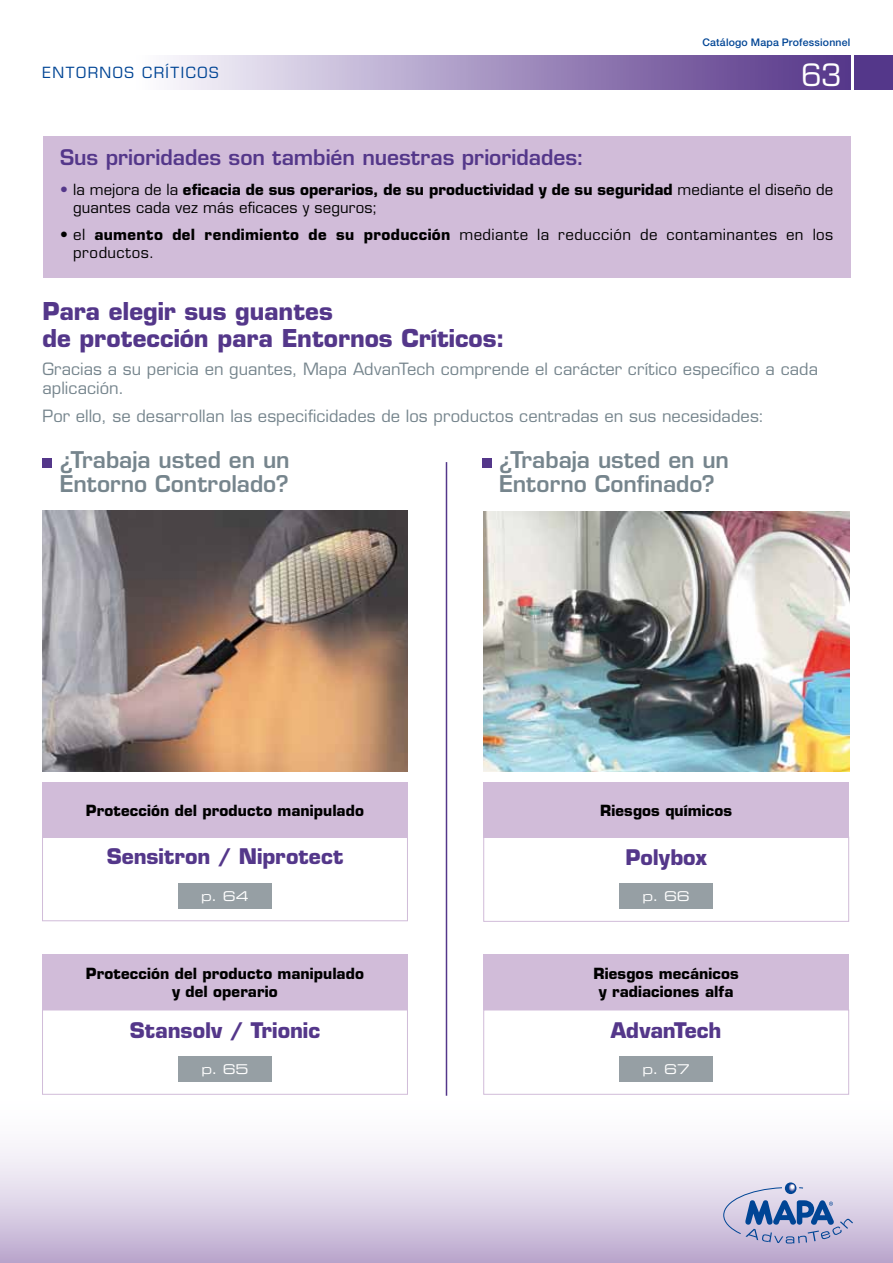
<style>
.page{position:relative;width:893px;height:1263px;background:#fff}
.page>*{position:absolute;margin:0;border:0;box-sizing:border-box;transform-origin:0 0}
.t1{font:30px "Eurostile LT Std";color:#fff}
.t2{font:700 24px/27px "Eurostile LT Std";letter-spacing:-.005em;color:#54378a}
.t3{font:600 22.5px/24px "Eurostile LT Std";letter-spacing:-.005em;color:#76858d}
.t4{font:700 21px "Eurostile LT Std";color:#54378a}
.t5{font:600 21px "Eurostile LT Std";color:#54378a}
.t6{font:16.5px/19.5px "Eurostile LT Std";color:#76858d}
.t7{font:700 15px/18px "Eurostile LT Std";letter-spacing:.005em;color:#000;text-align:center}
.t8{font:15px/18px "Eurostile LT Std";letter-spacing:.005em;color:#000}
.t9{font:15px/18px "Eurostile LT Std";letter-spacing:.025em;color:#000}
.t10{font:15px "Eurostile LT Std";letter-spacing:.105em;color:#004595}
.t11{font:13.5px "Eurostile LT Std Ex 2";letter-spacing:-.025em;color:#fff}
.t12{font:500 10.5px "Helvetica Neue LT Std";letter-spacing:.02em;color:#004595}
.s1{color:#54378a}
.s2{font-weight:700}
</style>
<div class="page">
<div style="left:0;top:55px;width:850px;height:34px;background:linear-gradient(to right,#fff,#57368a)"></div>
<div style="left:855px;top:55px;width:38px;height:34px;background:#54378a"></div>
<div style="left:0;top:1090px;width:893px;height:173px;background:linear-gradient(to bottom,#fff,#c3b1d3)"></div>
<svg style="left:785px;top:1182px;width:11px;height:12px"></svg>
<svg style="left:723px;top:1184px;width:130px;height:59px;background:#a9b0d2"></svg>
<div style="left:43px;top:136px;width:807px;height:142px;background:#d1bcd9"></div>
<div style="left:42px;top:782px;width:366px;height:55px;background:#d1bcd9"></div>
<div style="left:42px;top:955px;width:366px;height:55px;background:#d1bcd9"></div>
<div style="left:483px;top:782px;width:366px;height:55px;background:#d1bcd9"></div>
<div style="left:483px;top:955px;width:366px;height:55px;background:#d1bcd9"></div>
<img style="left:42px;top:510px;width:366px;height:261px">
<img style="left:483px;top:512px;width:366px;height:259px">
<hr style="left:446px;top:462px;width:1px;height:634px;background:#54378a">
<div style="left:43px;top:458px;width:9px;height:10px;background:#54378a"></div>
<div style="left:482px;top:458px;width:9px;height:10px;background:#54378a"></div>
<div style="left:178px;top:883px;width:94px;height:25px;background:#969fa4"></div>
<div style="left:42px;top:836px;width:366px;height:85px;border:1px solid #d1bcd9"></div>
<div style="left:178px;top:1056px;width:94px;height:26px;background:#969fa4"></div>
<div style="left:42px;top:1009px;width:366px;height:86px;border:1px solid #d1bcd9"></div>
<div style="left:619px;top:884px;width:94px;height:25px;background:#969fa4"></div>
<div style="left:483px;top:837px;width:366px;height:85px;border:1px solid #d1bcd9"></div>
<div style="left:619px;top:1056px;width:94px;height:26px;background:#969fa4"></div>
<div style="left:483px;top:1009px;width:366px;height:86px;border:1px solid #d1bcd9"></div>
<p class="t10" style="left:43px;top:63px;width:178px">entornos críticos</p>
<p class="t12" style="left:702px;top:36px;width:150px">Catálogo Mapa Professionnel</p>
<p class="t1" style="left:801px;top:57px;width:42px">63</p>
<p class="t5" style="left:60px;top:144px;width:525px">Sus prioridades son también nuestras prioridades:</p>
<p class="t8" style="left:73px;top:181px;width:762px;text-indent:-13px"><span class="s1">•</span> la mejora de la <span class="s2">eficacia de sus operarios, de su productividad y de su seguridad</span> mediante el diseño de guantes cada vez más eficaces y seguros;</p>
<p class="t9" style="left:73px;top:225px;width:762px;text-indent:-13px">• el <span class="s2">aumento del rendimiento de su producción</span> mediante la reducción de contaminantes en los productos.</p>
<p class="t2" style="left:43px;top:298px;width:464px">Para elegir sus guantes<br>de protección para Entornos Críticos:</p>
<p class="t6" style="left:43px;top:359px;width:777px">Gracias a su pericia en guantes, Mapa AdvanTech comprende el carácter crítico específico a cada aplicación.</p>
<p class="t6" style="left:43px;top:407px;width:723px">Por ello, se desarrollan las especificidades de los productos centradas en sus necesidades:</p>
<p class="t3" style="left:60px;top:447px;width:231px">¿Trabaja usted en un<br>Entorno Controlado?</p>
<p class="t3" style="left:499px;top:447px;width:231px">¿Trabaja usted en un<br>Entorno Confinado?</p>
<p class="t7" style="left:86px;top:801px;width:279px">Protección del producto manipulado</p>
<p class="t4" style="left:107px;top:844px;width:238px">Sensitron / Niprotect</p>
<p class="t11" style="left:201px;top:887px;width:49px">p. 64</p>
<p class="t7" style="left:86px;top:964px;width:279px">Protección del producto manipulado y del operario</p>
<p class="t4" style="left:130px;top:1017px;width:192px">Stansolv / Trionic</p>
<p class="t11" style="left:201px;top:1060px;width:49px">p. 65</p>
<p class="t7" style="left:600px;top:801px;width:133px">Riesgos químicos</p>
<p class="t4" style="left:625px;top:844px;width:83px">Polybox</p>
<p class="t11" style="left:643px;top:887px;width:49px">p. 66</p>
<p class="t7" style="left:594px;top:964px;width:147px">Riesgos mecánicos y radiaciones alfa</p>
<p class="t4" style="left:611px;top:1017px;width:112px">AdvanTech</p>
<p class="t11" style="left:643px;top:1060px;width:49px">p. 67</p>
</div>
